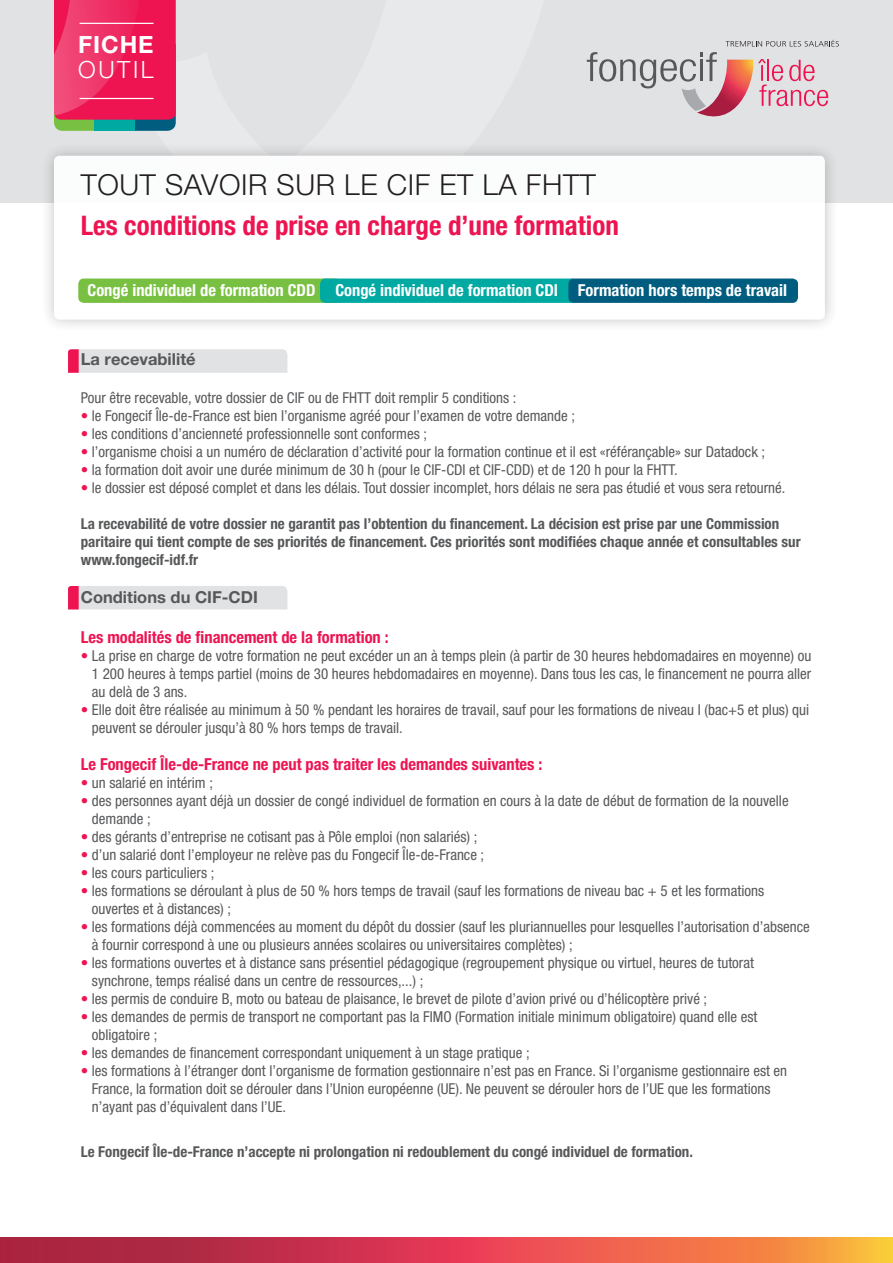
<style>
.page{position:relative;width:893px;height:1263px;background:#fff}
.page>*{position:absolute;margin:0;border:0;box-sizing:border-box;transform-origin:0 0}
.t1{font:300 28.95px "Helvetica Neue LT Pro";letter-spacing:.02em;color:#231f20}
.t2{font:700 condensed 27px "Helvetica Neue LT Pro";color:#ed1451}
.t3{font:700 23.7px "Helvetica Neue LT Pro";letter-spacing:.04em;color:#fff}
.t4{font:300 23.7px "Helvetica Neue LT Pro";letter-spacing:.105em;color:#fff}
.t5{font:700 condensed 16.5px "Helvetica Neue LT Pro";color:#ed1451}
.t6{font:700 condensed 16.5px "Helvetica Neue LT Pro";color:#fff}
.t7{font:700 16.5px "Helvetica Neue LT Pro";color:#57585a}
.t8{font:condensed 15px/18px "Helvetica Neue LT Pro";color:#57585a}
.t9{font:700 condensed 15px/18px "Helvetica Neue LT Pro";color:#57585a}
.s1{color:#ed1451}
</style>
<div class="page">
<div style="left:0;top:0;width:893px;height:203px;background:#e1e2e4"></div>
<div style="left:68px;top:586px;width:219px;height:23px;background:#e1e2e4"></div>
<svg style="left:68px;top:349px;width:219px;height:24px"></svg>
<div style="left:40px;top:141px;width:799px;height:193px;background:#231f20;opacity:.3"></div>
<div style="left:54px;top:156px;width:771px;height:164px;background:#fff;border-radius:5px"></div>
<svg style="left:0;top:1237px;width:893px;height:26px"></svg>
<div style="left:78px;top:279px;width:263px;height:24px;background:#78c042;border-radius:5px"></div>
<div style="left:320px;top:279px;width:257px;height:24px;background:#00a9a2;border-radius:5px"></div>
<div style="left:568px;top:279px;width:230px;height:24px;background:#015d80;border-radius:5px"></div>
<svg style="left:54px;top:0;width:122px;height:131px"></svg>
<hr style="left:80px;top:23px;width:74px;height:1px;background:#fff">
<hr style="left:80px;top:98px;width:74px;height:1px;background:#fff">
<svg style="left:587px;top:40px;width:252px;height:77px"></svg>
<h3 class="t3" style="left:78px;top:30px;width:77px">FICHE</h3>
<h3 class="t4" style="left:78px;top:55px;width:77px">OUTIL</h3>
<h1 class="t1" style="left:81px;top:167px;width:516px">TOUT SAVOIR SUR LE CIF ET LA FHTT</h1>
<h2 class="t2" style="left:81px;top:209px;width:540px">Les conditions de prise en charge d’une formation</h2>
<p class="t6" style="left:87px;top:280px;width:701px">Congé individuel de formation CDD Congé individuel de formation CDI Formation hors temps de travail</p>
<p class="t7" style="left:81px;top:349px;width:116px">La recevabilité</p>
<p class="t8" style="left:81px;top:389px;width:437px">Pour être recevable, votre dossier de CIF ou de FHTT doit remplir 5 conditions :</p>
<p class="t8" style="left:81px;top:407px;width:496px"><span class="s1">•</span> le Fongecif Île-de-France est bien l’organisme agréé pour l’examen de votre demande ;</p>
<p class="t8" style="left:81px;top:425px;width:348px"><span class="s1">•</span> les conditions d’ancienneté professionnelle sont conformes ;</p>
<p class="t8" style="left:81px;top:443px;width:686px"><span class="s1">•</span> l’organisme choisi a un numéro de déclaration d’activité pour la formation continue et il est «référançable» sur Datadock ;</p>
<p class="t8" style="left:81px;top:461px;width:598px"><span class="s1">•</span> la formation doit avoir une durée minimum de 30 h (pour le CIF-CDI et CIF-CDD) et de 120 h pour la FHTT.</p>
<p class="t8" style="left:81px;top:479px;width:706px"><span class="s1">•</span> le dossier est déposé complet et dans les délais. Tout dossier incomplet, hors délais ne sera pas étudié et vous sera retourné.</p>
<p class="t9" style="left:81px;top:515px;width:721px">La recevabilité de votre dossier ne garantit pas l’obtention du financement. La décision est prise par une Commission paritaire qui tient compte de ses priorités de financement. Ces priorités sont modifiées chaque année et consultables sur www.fongecif-idf.fr</p>
<p class="t7" style="left:81px;top:587px;width:179px">Conditions du CIF-CDI</p>
<p class="t5" style="left:81px;top:627px;width:309px">Les modalités de financement de la formation :</p>
<p class="t8" style="left:92px;top:646px;width:721px;text-align:justify;text-indent:-11px"><span class="s1">•</span> La prise en charge de votre formation ne peut excéder un an à temps plein (à partir de 30 heures hebdomadaires en moyenne) ou 1 200 heures à temps partiel (moins de 30 heures hebdomadaires en moyenne). Dans tous les cas, le financement ne pourra aller au delà de 3 ans.</p>
<p class="t8" style="left:92px;top:700px;width:719px;text-indent:-11px"><span class="s1">•</span> Elle doit être réalisée au minimum à 50 % pendant les horaires de travail, sauf pour les formations de niveau I (bac+5 et plus) qui peuvent se dérouler jusqu’à 80 % hors temps de travail.</p>
<p class="t5" style="left:81px;top:754px;width:463px">Le Fongecif Île-de-France ne peut pas traiter les demandes suivantes :</p>
<p class="t8" style="left:81px;top:774px;width:134px"><span class="s1">•</span> un salarié en intérim ;</p>
<p class="t8" style="left:92px;top:792px;width:698px;text-indent:-11px"><span class="s1">•</span> des personnes ayant déjà un dossier de congé individuel de formation en cours à la date de début de formation de la nouvelle demande ;</p>
<p class="t8" style="left:81px;top:828px;width:398px"><span class="s1">•</span> des gérants d’entreprise ne cotisant pas à Pôle emploi (non salariés) ;</p>
<p class="t8" style="left:81px;top:846px;width:405px"><span class="s1">•</span> d’un salarié dont l’employeur ne relève pas du Fongecif Île-de-France ;</p>
<p class="t8" style="left:81px;top:864px;width:135px"><span class="s1">•</span> les cours particuliers ;</p>
<p class="t8" style="left:92px;top:882px;width:674px;text-indent:-11px"><span class="s1">•</span> les formations se déroulant à plus de 50 % hors temps de travail (sauf les formations de niveau bac + 5 et les formations ouvertes et à distances) ;</p>
<p class="t8" style="left:92px;top:918px;width:719px;text-indent:-11px"><span class="s1">•</span> les formations déjà commencées au moment du dépôt du dossier (sauf les pluriannuelles pour lesquelles l’autorisation d’absence à fournir correspond à une ou plusieurs années scolaires ou universitaires complètes) ;</p>
<p class="t8" style="left:92px;top:954px;width:664px;text-indent:-11px"><span class="s1">•</span> les formations ouvertes et à distance sans présentiel pédagogique (regroupement physique ou virtuel, heures de tutorat synchrone, temps réalisé dans un centre de ressources,...) ;</p>
<p class="t8" style="left:81px;top:990px;width:628px"><span class="s1">•</span> les permis de conduire B, moto ou bateau de plaisance, le brevet de pilote d’avion privé ou d’hélicoptère privé ;</p>
<p class="t8" style="left:92px;top:1008px;width:667px;text-indent:-11px"><span class="s1">•</span> les demandes de permis de transport ne comportant pas la FIMO (Formation initiale minimum obligatoire) quand elle est obligatoire ;</p>
<p class="t8" style="left:81px;top:1044px;width:450px"><span class="s1">•</span> les demandes de financement correspondant uniquement à un stage pratique ;</p>
<p class="t8" style="left:92px;top:1062px;width:697px;text-indent:-11px"><span class="s1">•</span> les formations à l’étranger dont l’organisme de formation gestionnaire n’est pas en France. Si l’organisme gestionnaire est en<br>France, la formation doit se dérouler dans l’Union européenne (UE). Ne peuvent se dérouler hors de l’UE que les formations n’ayant pas d’équivalent dans l’UE.</p>
<p class="t9" style="left:81px;top:1142px;width:614px">Le Fongecif Île-de-France n’accepte ni prolongation ni redoublement du congé individuel de formation.</p>
</div>
